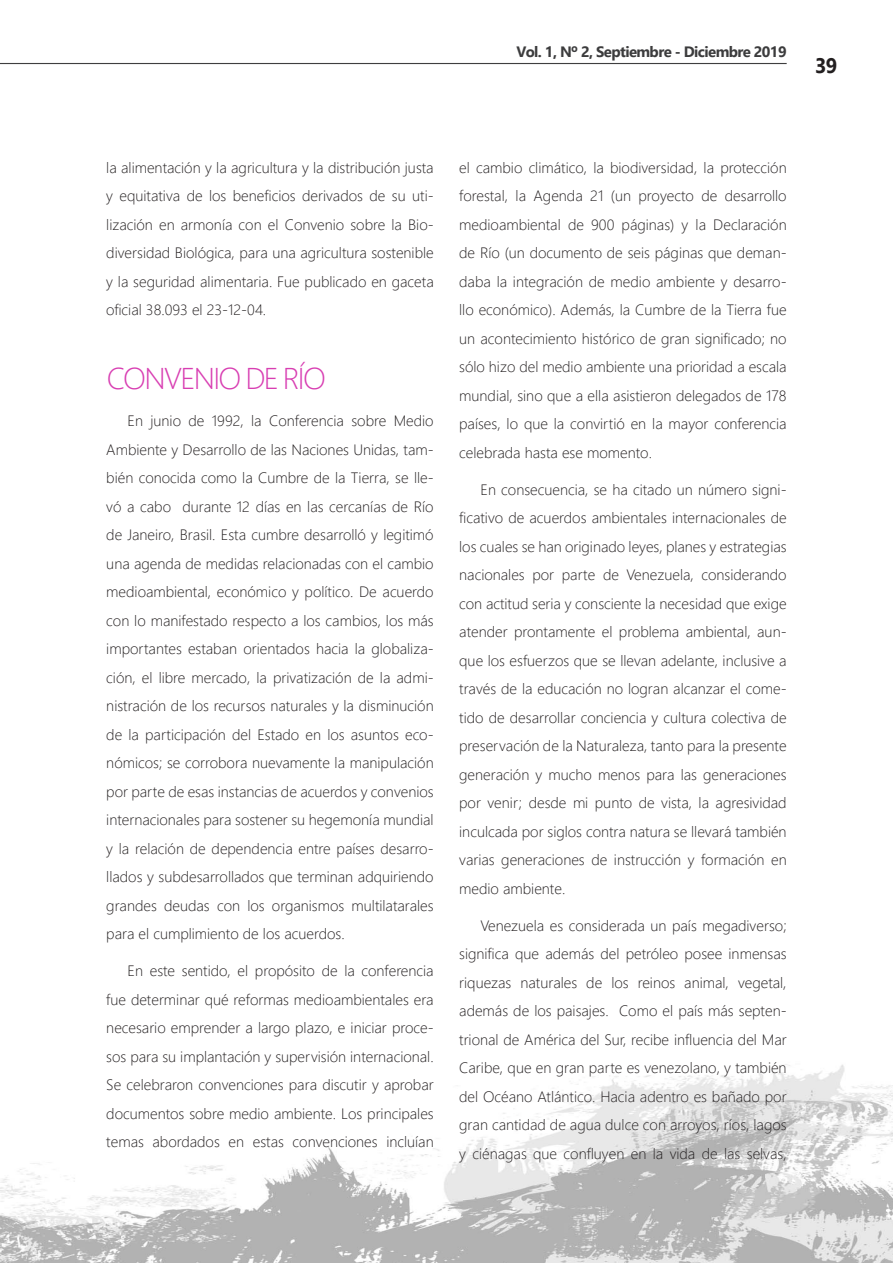
<style>
.page{position:relative;width:893px;height:1263px;background:#fff}
.page>*{position:absolute;margin:0;border:0;box-sizing:border-box;transform-origin:0 0}
.t1{font:30px "Webly Sleek UI Light";letter-spacing:-.055em;color:#d83eb2}
.t2{font:700 21px "Gadugi";color:#231f20;scale:.95 1}
.t3{font:15px/28.5px "Webly Sleek UI Light";color:#231f20;text-align:justify}
.t4{font:700 15px "Gadugi";letter-spacing:-.04em;color:#3c3c3d}
</style>
<div class="page">
<img style="left:0;top:1064px;width:893px;height:199px">
<hr style="left:0;top:63px;width:787px;height:1px;background:#3e3e3f">
<p class="t4" style="left:516px;top:43px;width:272px">Vol. 1, Nº 2, Septiembre - Diciembre 2019</p>
<h2 class="t2" style="left:815px;top:53px;width:25px">39</h2>
<p class="t3" style="left:106px;top:152px;width:329px">la alimentación y la agricultura y la distribución justa y equitativa de los beneficios derivados de su uti&shy;lización en armonía con el Convenio sobre la Bio&shy;diversidad Biológica, para una agricultura sostenible y la seguridad alimentaria. Fue publicado en gaceta oficial 38.093 el 23-12-04.</p>
<p class="t1" style="left:107px;top:356px;width:220px">CONVENIO DE RÍO</p>
<p class="t3" style="left:106px;top:406px;width:329px;text-indent:21px">En junio de 1992, la Conferencia sobre Medio Ambiente y Desarrollo de las Naciones Unidas, tam&shy;bién conocida como la Cumbre de la Tierra, se lle&shy;vó a cabo durante 12 días en las cercanías de Río de Janeiro, Brasil. Esta cumbre desarrolló y legitimó una agenda de medidas relacionadas con el cambio medioambiental, económico y político. De acuerdo con lo manifestado respecto a los cambios, los más importantes estaban orientados hacia la globaliza&shy;ción, el libre mercado, la privatización de la admi&shy;nistración de los recursos naturales y la disminución de la participación del Estado en los asuntos eco&shy;nómicos; se corrobora nuevamente la manipulación por parte de esas instancias de acuerdos y convenios internacionales para sostener su hegemonía mundial y la relación de dependencia entre países desarro&shy;llados y subdesarrollados que terminan adquiriendo grandes deudas con los organismos multilatarales para el cumplimiento de los acuerdos.</p>
<p class="t3" style="left:106px;top:956px;width:329px;text-indent:21px">En este sentido, el propósito de la conferencia fue determinar qué reformas medioambientales era necesario emprender a largo plazo, e iniciar proce&shy;sos para su implantación y supervisión internacional.<br>Se celebraron convenciones para discutir y aprobar documentos sobre medio ambiente. Los principales temas abordados en estas convenciones incluían</p>
<p class="t3" style="left:459px;top:152px;width:329px">el cambio climático, la biodiversidad, la protección forestal, la Agenda 21 (un proyecto de desarrollo medioambiental de 900 páginas) y la Declaración de Río (un documento de seis páginas que deman&shy;daba la integración de medio ambiente y desarro&shy;llo económico). Además, la Cumbre de la Tierra fue un acontecimiento histórico de gran significado; no sólo hizo del medio ambiente una prioridad a escala mundial, sino que a ella asistieron delegados de 178 países, lo que la convirtió en la mayor conferencia celebrada hasta ese momento.</p>
<p class="t3" style="left:459px;top:474px;width:329px;text-indent:21px">En consecuencia, se ha citado un número signi&shy;ficativo de acuerdos ambientales internacionales de los cuales se han originado leyes, planes y estrategias nacionales por parte de Venezuela, considerando con actitud seria y consciente la necesidad que exige atender prontamente el problema ambiental, aun&shy;que los esfuerzos que se llevan adelante, inclusive a través de la educación no logran alcanzar el come&shy;tido de desarrollar conciencia y cultura colectiva de preservación de la Naturaleza, tanto para la presente generación y mucho menos para las generaciones por venir; desde mi punto de vista, la agresividad inculcada por siglos contra natura se llevará también varias generaciones de instrucción y formación en medio ambiente.</p>
<p class="t3" style="left:459px;top:910px;width:329px;text-indent:21px">Venezuela es considerada un país megadiverso; significa que además del petróleo posee inmensas riquezas naturales de los reinos animal, vegetal, además de los paisajes. Como el país más septen&shy;trional de América del Sur, recibe influencia del Mar Caribe, que en gran parte es venezolano, y también del Océano Atlántico. Hacia adentro es bañado por gran cantidad de agua dulce con arroyos, ríos, lagos y ciénagas que confluyen en la vida de las selvas,</p>
</div>
